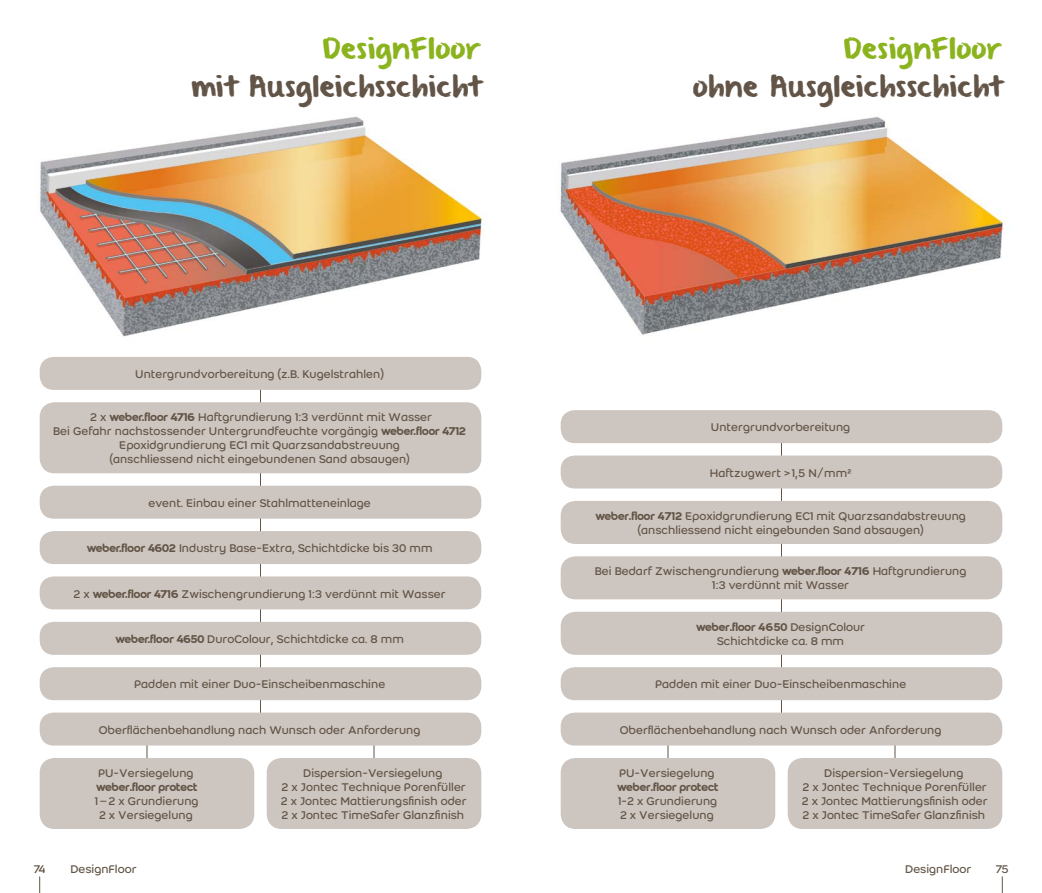
<style>
.page{position:relative;width:1042px;height:893px;background:#fff}
.page>*{position:absolute;margin:0;border:0;box-sizing:border-box;transform-origin:0 0}
.t1{font:23.62px "Weber Brush";letter-spacing:.03em;color:#625446}
.t2{font:23.62px "Weber Brush";letter-spacing:.015em;color:#8ab31d}
.t3{font:12.25px/14px "Weber";color:#625446;text-align:center}
.t4{font:12.25px "Weber Name";color:#625446}
.s1{font-family:"Weber Name"}
.s2{font-family:"Weber"}
</style>
<div class="page">
<svg style="left:39px;top:876px;width:1px;height:17px"></svg>
<svg style="left:1002px;top:876px;width:1px;height:17px"></svg>
<hr style="left:260px;top:373px;width:1px;height:356px;background:#625446">
<hr style="left:373px;top:729px;width:1px;height:47px;background:#625446">
<hr style="left:147px;top:729px;width:1px;height:47px;background:#625446">
<div style="left:40px;top:402px;width:441px;height:71px;background:#cdc5bf;border-radius:15px"></div>
<div style="left:40px;top:576px;width:441px;height:33px;background:#cdc5bf;border-radius:14px"></div>
<div style="left:40px;top:622px;width:441px;height:33px;background:#cdc5bf;border-radius:14px"></div>
<div style="left:40px;top:667px;width:441px;height:33px;background:#cdc5bf;border-radius:14px"></div>
<div style="left:40px;top:713px;width:441px;height:32px;background:#cdc5bf;border-radius:14px"></div>
<div style="left:40px;top:758px;width:214px;height:71px;background:#cdc5bf;border-radius:15px"></div>
<div style="left:267px;top:758px;width:214px;height:71px;background:#cdc5bf;border-radius:15px"></div>
<div style="left:40px;top:357px;width:441px;height:33px;background:#cdc5bf;border-radius:14px"></div>
<div style="left:40px;top:486px;width:441px;height:33px;background:#cdc5bf;border-radius:14px"></div>
<div style="left:40px;top:531px;width:441px;height:33px;background:#cdc5bf;border-radius:14px"></div>
<img style="left:40px;top:116px;width:443px;height:221px">
<img style="left:557px;top:117px;width:446px;height:218px">
<hr style="left:781px;top:425px;width:1px;height:308px;background:#625446">
<hr style="left:667px;top:733px;width:1px;height:35px;background:#625446">
<hr style="left:894px;top:733px;width:1px;height:35px;background:#625446">
<div style="left:561px;top:501px;width:441px;height:43px;background:#cdc5bf;border-radius:15px"></div>
<div style="left:561px;top:612px;width:441px;height:43px;background:#cdc5bf;border-radius:15px"></div>
<div style="left:561px;top:667px;width:441px;height:33px;background:#cdc5bf;border-radius:14px"></div>
<div style="left:561px;top:713px;width:441px;height:32px;background:#cdc5bf;border-radius:14px"></div>
<div style="left:561px;top:758px;width:214px;height:71px;background:#cdc5bf;border-radius:15px"></div>
<div style="left:787px;top:758px;width:215px;height:71px;background:#cdc5bf;border-radius:15px"></div>
<div style="left:561px;top:410px;width:441px;height:33px;background:#cdc5bf;border-radius:14px"></div>
<div style="left:561px;top:455px;width:441px;height:33px;background:#cdc5bf;border-radius:14px"></div>
<div style="left:561px;top:556px;width:441px;height:43px;background:#cdc5bf;border-radius:15px"></div>
<h1 class="t2" style="left:323px;top:37px;width:160px">DesignFloor</h1>
<h1 class="t1" style="left:191px;top:75px;width:292px">mit Ausgleichsschicht</h1>
<p class="t3" style="left:135px;top:367px;width:250px">Untergrundvorbereitung (z.B. Kugelstrahlen)</p>
<p class="t3" style="left:53px;top:410px;width:414px">2 x <span class="s1">WEBER.FLOOR 4716</span> Haftgrundierung 1:3 verdünnt mit Wasser<br>Bei Gefahr nachstossender Untergrundfeuchte vorgängig <span class="s1">WEBER.FLOOR 4712<br></span>Epoxidgrundierung EC1 mit Quarzsandabstreuung<br>(anschliessend nicht eingebundenen Sand absaugen)</p>
<p class="t3" style="left:148px;top:496px;width:224px">event. Einbau einer Stahlmatteneinlage</p>
<p class="t3" style="left:87px;top:541px;width:347px"><span class="s1">WEBER.FLOOR 4602</span> Industry Base-Extra, Schichtdicke bis 30 mm</p>
<p class="t3" style="left:74px;top:586px;width:373px">2 x <span class="s1">WEBER.FLOOR 4716</span> Zwischengrundierung 1:3 verdünnt mit Wasser</p>
<p class="t3" style="left:115px;top:632px;width:290px"><span class="s1">WEBER.FLOOR 4650</span> DuroColour, Schichtdicke ca. 8 mm</p>
<p class="t3" style="left:134px;top:677px;width:253px">Padden mit einer Duo-Einscheibenmaschine</p>
<p class="t3" style="left:99px;top:722px;width:323px">Oberflächenbehandlung nach Wunsch oder Anforderung</p>
<p class="t3" style="left:98px;top:766px;width:97px">PU-Versiegelung</p>
<p class="t3" style="left:95px;top:794px;width:105px">1–2 x Grundierung<br>2 x Versiegelung</p>
<p class="t4" style="left:96px;top:778px;width:103px">WEBER.FLOOR PROTECT</p>
<p class="t3" style="left:281px;top:766px;width:188px">Dispersion-Versiegelung<br>2 x Jontec Technique Porenfüller<br>2 x Jontec Mattierungsfinish oder<br>2 x Jontec TimeSafer Glanzfinish</p>
<h1 class="t2" style="left:843px;top:37px;width:160px">DesignFloor</h1>
<h1 class="t1" style="left:693px;top:75px;width:311px">ohne Ausgleichsschicht</h1>
<p class="t3" style="left:711px;top:420px;width:141px">Untergrundvorbereitung</p>
<p class="t3" style="left:710px;top:465px;width:143px">Haftzugwert &gt;1,5 N/mm²</p>
<p class="t3" style="left:595px;top:509px;width:372px"><span class="s1">WEBER.FLOOR 4712</span> Epoxidgrundierung EC1 mit Quarzsandabstreuung (anschliessend nicht eingebunden Sand absaugen)</p>
<p class="t3" style="left:595px;top:564px;width:373px">Bei Bedarf Zwischengrundierung <span class="s1">WEBER.FLOOR 4716</span> Haftgrundierung<br>1:3 verdünnt mit Wasser</p>
<p class="t4" style="left:696px;top:618px;width:171px">WEBER.FLOOR 4650 <span class="s2">DesignColour</span></p>
<p class="t3" style="left:717px;top:634px;width:129px">Schichtdicke ca. 8 mm</p>
<p class="t3" style="left:655px;top:677px;width:253px">Padden mit einer Duo-Einscheibenmaschine</p>
<p class="t3" style="left:620px;top:722px;width:323px">Oberflächenbehandlung nach Wunsch oder Anforderung</p>
<p class="t3" style="left:619px;top:766px;width:97px">PU-Versiegelung</p>
<p class="t3" style="left:618px;top:794px;width:101px;text-align:left">1-2 x Grundierung<br>2 x Versiegelung</p>
<p class="t4" style="left:617px;top:778px;width:103px">WEBER.FLOOR PROTECT</p>
<p class="t3" style="left:802px;top:766px;width:188px">Dispersion-Versiegelung<br>2 x Jontec Technique Porenfüller<br>2 x Jontec Mattierungsfinish oder<br>2 x Jontec TimeSafer Glanzfinish</p>
<p class="t3" style="left:34px;top:862px;width:13px">74</p>
<p class="t3" style="left:70px;top:862px;width:68px">DesignFloor</p>
<p class="t3" style="left:996px;top:862px;width:14px">75</p>
<p class="t3" style="left:905px;top:862px;width:68px">DesignFloor</p>
</div>
